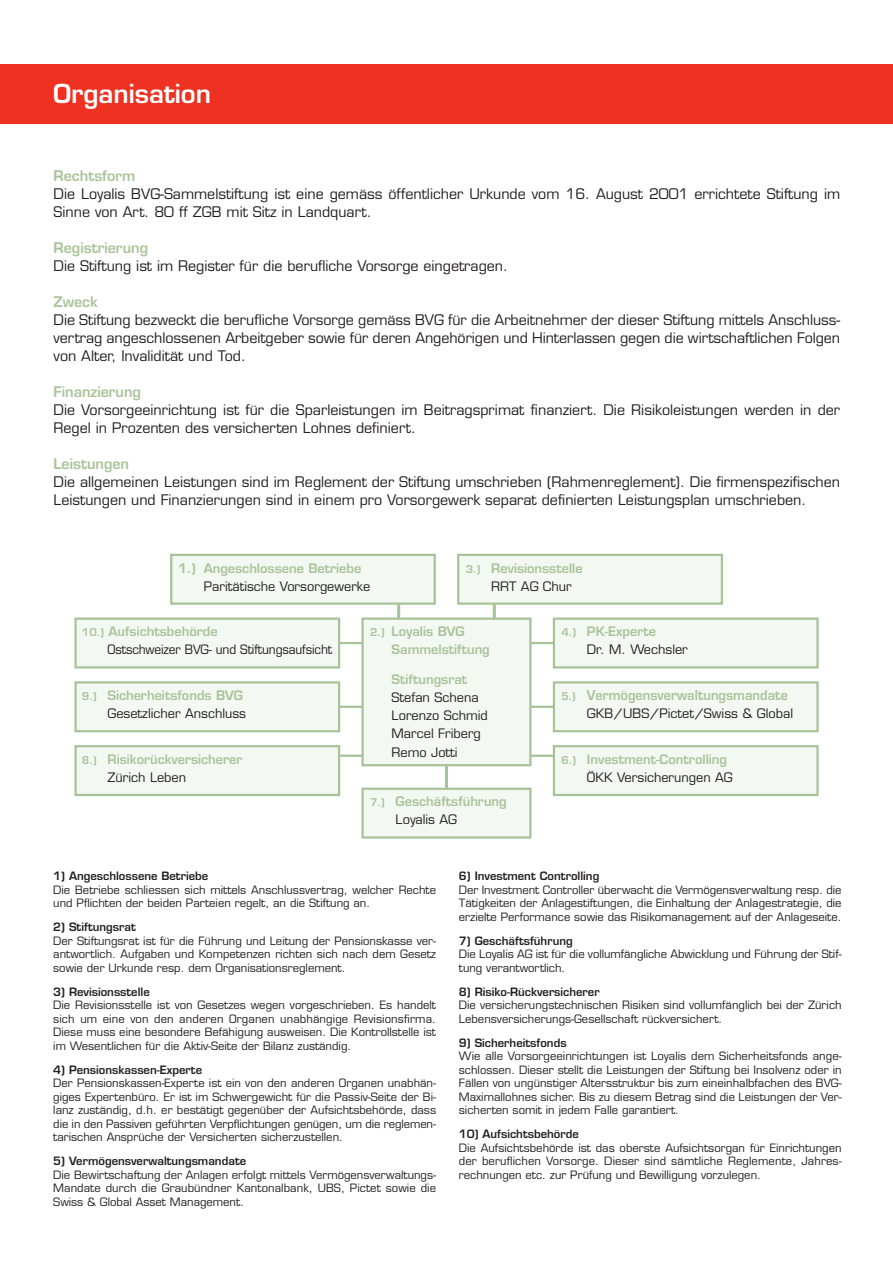
<style>
.page{position:relative;width:893px;height:1263px;background:#fff}
.page>*{position:absolute;margin:0;border:0;box-sizing:border-box;transform-origin:0 0}
.t1{font:600 25.5px "Eurostile";color:#fff}
.t2{font:14.25px/18px "Eurostile";color:#231f20}
.t3{font:600 14.25px "Eurostile";color:#a9c399}
.t4{font:600 13.35px "Eurostile";color:#a9c399;scale:.96 1}
.t5{font:600 12.75px/18px "Eurostile";color:#a9c399}
.t6{font:12.75px/18px "Eurostile";color:#231f20}
.t7{font:12.6px "Eurostile";letter-spacing:-.01em;color:#231f20;scale:.95 1}
.t8{font:11.25px/13.5px "Eurostile";color:#231f20;text-align:justify}
.t9{font:600 11.25px "Eurostile";color:#231f20}
.s1{font-size:10.5px}
.s2{font-weight:400;color:#231f20}
.s3{font-weight:600;font-size:10.5px;color:#a9c399}
.s4{font-weight:600;color:#a9c399}
</style>
<div class="page">
<div style="left:0;top:64px;width:893px;height:59px;background:#ef3122"></div>
<div style="left:171px;top:555px;width:264px;height:49px;background:#f4f8f2"></div>
<div style="left:170px;top:554px;width:266px;height:51px;border:2px solid #a9c399"></div>
<div style="left:363px;top:619px;width:167px;height:146px;background:#f4f8f2"></div>
<div style="left:361px;top:617px;width:171px;height:149px;border:2px solid #a9c399"></div>
<div style="left:76px;top:619px;width:263px;height:48px;background:#f4f8f2"></div>
<div style="left:74px;top:617px;width:266px;height:51px;border:2px solid #a9c399"></div>
<div style="left:363px;top:789px;width:167px;height:48px;background:#f4f8f2"></div>
<div style="left:361px;top:788px;width:171px;height:51px;border:2px solid #a9c399"></div>
<div style="left:554px;top:619px;width:263px;height:48px;background:#f4f8f2"></div>
<div style="left:553px;top:617px;width:266px;height:51px;border:2px solid #a9c399"></div>
<div style="left:76px;top:682px;width:263px;height:49px;background:#f4f8f2"></div>
<div style="left:74px;top:681px;width:266px;height:51px;border:2px solid #a9c399"></div>
<div style="left:554px;top:682px;width:263px;height:49px;background:#f4f8f2"></div>
<div style="left:553px;top:681px;width:266px;height:51px;border:2px solid #a9c399"></div>
<div style="left:76px;top:746px;width:263px;height:49px;background:#f4f8f2"></div>
<div style="left:74px;top:745px;width:266px;height:51px;border:2px solid #a9c399"></div>
<div style="left:554px;top:746px;width:263px;height:49px;background:#f4f8f2"></div>
<div style="left:553px;top:745px;width:266px;height:51px;border:2px solid #a9c399"></div>
<div style="left:458px;top:555px;width:264px;height:49px;background:#f4f8f2"></div>
<div style="left:457px;top:554px;width:266px;height:51px;border:2px solid #a9c399"></div>
<hr style="left:397px;top:603px;width:3px;height:16px;background:#a9c399">
<hr style="left:493px;top:603px;width:3px;height:16px;background:#a9c399">
<hr style="left:445px;top:765px;width:3px;height:24px;background:#a9c399">
<hr style="left:339px;top:706px;width:24px;height:2px;background:#a9c399">
<hr style="left:339px;top:754px;width:24px;height:3px;background:#a9c399">
<hr style="left:531px;top:754px;width:23px;height:3px;background:#a9c399">
<hr style="left:339px;top:642px;width:24px;height:2px;background:#a9c399">
<hr style="left:531px;top:706px;width:23px;height:2px;background:#a9c399">
<hr style="left:531px;top:642px;width:23px;height:2px;background:#a9c399">
<h1 class="t1" style="left:53px;top:83px;width:159px">Organisation</h1>
<p class="t3" style="left:54px;top:170px;width:83px">Rechtsform</p>
<p class="t2" style="left:54px;top:186px;width:788px">Die Loyalis BVG-Sammelstiftung ist eine gemäss öffentlicher Urkunde vom 16. August 2001 errichtete Stiftung im<br>Sinne von Art. 80 ff ZGB mit Sitz in Landquart.</p>
<p class="t3" style="left:54px;top:242px;width:96px">Registrierung</p>
<p class="t2" style="left:54px;top:258px;width:456px">Die Stiftung ist im Register für die berufliche Vorsorge eingetragen.</p>
<p class="t3" style="left:54px;top:296px;width:46px">Zweck</p>
<p class="t2" style="left:54px;top:312px;width:788px;text-align:justify">Die Stiftung bezweckt die berufliche Vorsorge gemäss BVG für die Arbeitnehmer der dieser Stiftung mittels Anschluss&shy;vertrag angeschlossenen Arbeitgeber sowie für deren Angehörigen und Hinterlassen gegen die wirtschaftlichen Folgen von Alter, Invalidität und Tod.</p>
<p class="t3" style="left:54px;top:386px;width:89px">Finanzierung</p>
<p class="t2" style="left:54px;top:402px;width:788px">Die Vorsorgeeinrichtung ist für die Sparleistungen im Beitragsprimat finanziert. Die Risikoleistungen werden in der<br>Regel in Prozenten des versicherten Lohnes definiert.</p>
<p class="t3" style="left:54px;top:458px;width:77px">Leistungen</p>
<p class="t2" style="left:54px;top:474px;width:788px">Die allgemeinen Leistungen sind im Reglement der Stiftung umschrieben (Rahmenreglement). Die firmenspezifischen<br>Leistungen und Finanzierungen sind in einem pro Vorsorgewerk separat definierten Leistungsplan umschrieben.</p>
<p class="t5" style="left:178px;top:560px;width:185px">1.) Angeschlossene Betriebe</p>
<p class="t6" style="left:204px;top:578px;width:168px">Paritätische Vorsorgewerke</p>
<p class="t5" style="left:491px;top:560px;width:93px;text-indent:-26px"><span class="s1">3.)</span> Revisionsstelle<br><span class="s2">RRT AG Chur</span></p>
<p class="t5" style="left:392px;top:624px;width:100px;text-indent:-22px"><span class="s1">2.)</span> Loyalis BVG<br>Sammelstiftung</p>
<p class="t5" style="left:392px;top:672px;width:77px">Stiftungsrat</p>
<p class="t6" style="left:392px;top:690px;width:98px">Stefan Schena<br>Lorenzo Schmid<br>Marcel Friberg<br>Remo Jotti</p>
<p class="t5" style="left:82px;top:624px;width:137px"><span class="s1">10.)</span> Aufsichtsbehörde</p>
<p class="t7" style="left:107px;top:645px;width:238px">Ostschweizer BVG- und Stiftungsaufsicht</p>
<p class="t6" style="left:587px;top:624px;width:102px;text-indent:-26px"><span class="s3">4.)</span> <span class="s4">PK-Experte<br></span>Dr. M. Wechsler</p>
<p class="t6" style="left:82px;top:688px;width:166px;text-align:right"><span class="s3">9.)</span> <span class="s4">Sicherheitsfonds BVG<br></span>Gesetzlicher Anschluss</p>
<p class="t4" style="left:561px;top:690px;width:237px"><span class="s1">5.)</span> Vermögensverwaltungsmandate</p>
<p class="t6" style="left:587px;top:706px;width:208px">GKB/UBS/Pictet/Swiss &amp; Global</p>
<p class="t5" style="left:107px;top:752px;width:136px;text-indent:-26px"><span class="s1">8.)</span> Risikorückversicherer<br><span class="s2">Zürich Leben</span></p>
<p class="t5" style="left:587px;top:751px;width:147px;text-indent:-26px"><span class="s1">6.)</span> Investment-Controlling<br><span class="s2">ÖKK Versicherungen AG</span></p>
<p class="t5" style="left:396px;top:794px;width:113px;text-indent:-26px"><span class="s1">7.)</span> Geschäftsführung<br><span class="s2">Loyalis AG</span></p>
<p class="t9" style="left:53px;top:872px;width:156px">1) Angeschlossene Betriebe</p>
<p class="t8" style="left:53px;top:884px;width:384px">Die Betriebe schliessen sich mittels Anschlussvertrag, welcher Rechte und Pflichten der beiden Parteien regelt, an die Stiftung an.</p>
<p class="t9" style="left:53px;top:923px;width:84px">2) Stiftungsrat</p>
<p class="t8" style="left:53px;top:935px;width:384px">Der Stiftungsrat ist für die Führung und Leitung der Pensionskasse ver&shy;antwortlich. Aufgaben und Kompetenzen richten sich nach dem Gesetz sowie der Urkunde resp. dem Organisationsreglement.</p>
<p class="t9" style="left:53px;top:987px;width:98px">3) Revisionsstelle</p>
<p class="t8" style="left:53px;top:999px;width:384px">Die Revisionsstelle ist von Gesetzes wegen vorgeschrieben. Es handelt sich um eine von den anderen Organen unabhängige Revisionsfirma.<br>Diese muss eine besondere Befähigung ausweisen. Die Kontrollstelle ist im Wesentlichen für die Aktiv-Seite der Bilanz zuständig.</p>
<p class="t9" style="left:53px;top:1065px;width:150px">4) Pensionskassen-Experte</p>
<p class="t8" style="left:53px;top:1077px;width:384px">Der Pensionskassen-Experte ist ein von den anderen Organen unabhän&shy;giges Expertenbüro. Er ist im Schwergewicht für die Passiv-Seite der Bi&shy;lanz zuständig, d.h. er bestätigt gegenüber der Aufsichtsbehörde, dass die in den Passiven geführten Verpflichtungen genügen, um die reglemen&shy;tarischen Ansprüche der Versicherten sicherzustellen.</p>
<p class="t9" style="left:53px;top:1157px;width:194px">5) Vermögensverwaltungsmandate</p>
<p class="t8" style="left:53px;top:1169px;width:384px">Die Bewirtschaftung der Anlagen erfolgt mittels Vermögensverwaltungs-Mandate durch die Graubündner Kantonalbank, UBS, Pictet sowie die Swiss &amp; Global Asset Management.</p>
<p class="t9" style="left:459px;top:872px;width:142px">6) Investment Controlling</p>
<p class="t8" style="left:459px;top:884px;width:384px">Der Investment Controller überwacht die Vermögensverwaltung resp. die Tätigkeiten der Anlagestiftungen, die Einhaltung der Anlagestrategie, die erzielte Performance sowie das Risikomanagement auf der Anlageseite.</p>
<p class="t9" style="left:459px;top:936px;width:115px">7) Geschäftsführung</p>
<p class="t8" style="left:459px;top:948px;width:384px">Die Loyalis AG ist für die vollumfängliche Abwicklung und Führung der Stif&shy;tung verantwortlich.</p>
<p class="t9" style="left:459px;top:987px;width:142px">8) Risiko-Rückversicherer</p>
<p class="t8" style="left:459px;top:999px;width:384px">Die versicherungstechnischen Risiken sind vollumfänglich bei der Zürich<br>Lebensversicherungs-Gesellschaft rückversichert.</p>
<p class="t9" style="left:459px;top:1038px;width:109px">9) Sicherheitsfonds</p>
<p class="t8" style="left:459px;top:1050px;width:384px">Wie alle Vorsorgeeinrichtungen ist Loyalis dem Sicherheitsfonds ange&shy;schlossen. Dieser stellt die Leistungen der Stiftung bei Insolvenz oder in Fällen von ungünstiger Altersstruktur bis zum eineinhalbfachen des BVG-Maximallohnes sicher. Bis zu diesem Betrag sind die Leistungen der Ver&shy;sicherten somit in jedem Falle garantiert.</p>
<p class="t9" style="left:459px;top:1130px;width:122px">10) Aufsichtsbehörde</p>
<p class="t8" style="left:459px;top:1142px;width:384px">Die Aufsichtsbehörde ist das oberste Aufsichtsorgan für Einrichtungen der beruflichen Vorsorge. Dieser sind sämtliche Reglemente, Jahres&shy;rechnungen etc. zur Prüfung und Bewilligung vorzulegen.</p>
</div>
